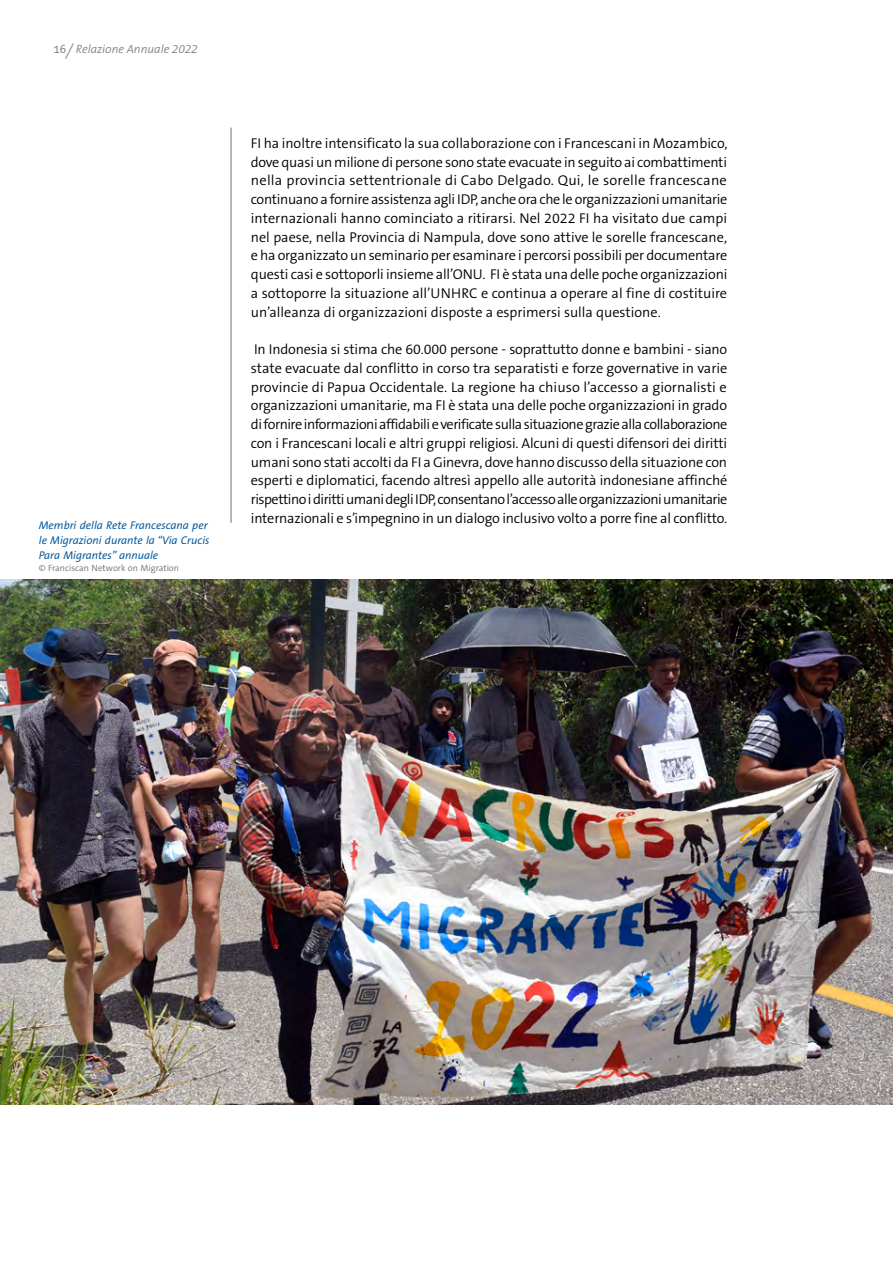
<style>
.page{position:relative;width:893px;height:1263px;background:#fff}
.page>*{position:absolute;margin:0;border:0;box-sizing:border-box;transform-origin:0 0}
.fi_17_fließtext_neu{font:300 14.25px/18.8px "The Sans B W4";letter-spacing:-.015em;color:#000;text-align:justify}
.t1{font:italic 300 12px "The Sans B W4";color:#7d8386}
.fi_bildunterschrift{font:italic 11.25px/15px "The Sans Office";color:#00569a}
.bildnachweis_links_neu{font:300 9px "The Sans B W4";color:#706f6f}
.s1{font-family:"The Sans Office";font-weight:400;font-style:normal}
.s2{font-size:16.5px}
</style>
<div class="page">
<img style="left:0;top:579px;width:893px;height:525px">
<hr style="left:230px;top:128px;width:2px;height:395px;background:#7d8386">
<p class="t1" style="left:54px;top:42px;width:146px"><span class="s1">16</span><span class="s2">/</span> Relazione Annuale 2022</p>
<p class="fi_bildunterschrift" style="left:39px;top:517px;width:172px">Membri della Rete Francescana per le Migrazioni durante la “Via Crucis<br>Para Migrantes” annuale</p>
<p class="bildnachweis_links_neu" style="left:39px;top:562px;width:142px">© Franciscan Network on Migration</p>
<p class="fi_17_fließtext_neu" style="left:251px;top:134px;width:478px">FI ha inoltre intensificato la sua collaborazione con i Francescani in Mozambico, dove quasi un milione di persone sono state evacuate in seguito ai combattimenti nella provincia settentrionale di Cabo Delgado. Qui, le sorelle francescane continuano a fornire assistenza agli IDP, anche ora che le organizzazioni umanitarie internazionali hanno cominciato a ritirarsi. Nel 2022 FI ha visitato due campi nel paese, nella Provincia di Nampula, dove sono attive le sorelle francescane, e ha organizzato un seminario per esaminare i percorsi possibili per documentare questi casi e sottoporli insieme all’ONU. FI è stata una delle poche organizzazioni a sottoporre la situazione all’UNHRC e continua a operare al fine di costituire un’alleanza di organizzazioni disposte a esprimersi sulla questione.</p>
<p class="fi_17_fließtext_neu" style="left:251px;top:340px;width:478px">In Indonesia si stima che 60.000 persone - soprattutto donne e bambini - siano state evacuate dal conflitto in corso tra separatisti e forze governative in varie provincie di Papua Occidentale. La regione ha chiuso l’accesso a giornalisti e organizzazioni umanitarie, ma FI è stata una delle poche organizzazioni in grado di fornire informazioni affidabili e verificate sulla situazione grazie alla collaborazione con i Francescani locali e altri gruppi religiosi. Alcuni di questi difensori dei diritti umani sono stati accolti da FI a Ginevra, dove hanno discusso della situazione con esperti e diplomatici, facendo altresì appello alle autorità indonesiane affinché rispettino i diritti umani degli IDP, consentano l’accesso alle organizzazioni umanitarie internazionali e s’impegnino in un dialogo inclusivo volto a porre fine al conflitto.</p>
</div>
